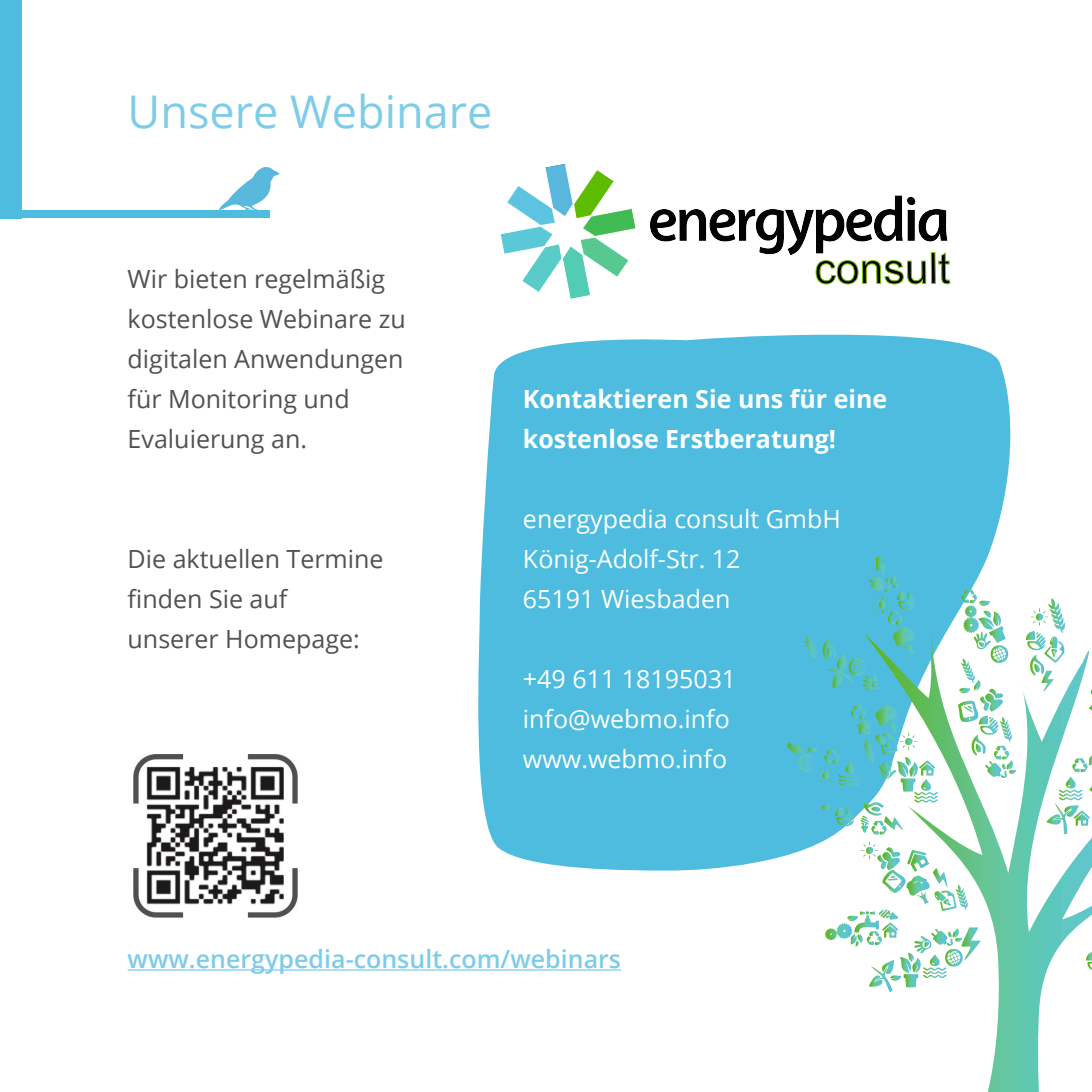
<style>
.page{position:relative;width:1092px;height:1092px;background:#fff}
.page>*{position:absolute;margin:0;border:0;box-sizing:border-box;transform-origin:0 0}
.t1{font:45px "Open Sans";color:#7fcce8}
.t2{font:25px/40px "Open Sans";color:#505153}
.t3{font:25px/40px "Open Sans";color:#fff}
.t4{font:700 25px/40px "Open Sans";color:#fff}
.t5{font:600 25px "Open Sans";color:#7fcce8}
</style>
<div class="page">
<div style="left:478px;top:334px;width:533px;height:536px;background:#4dbcdf"></div>
<div style="left:0;top:0;width:21px;height:218px;background:#4dbcdf"></div>
<hr style="left:128px;top:969px;width:493px;height:1px;background:#7fcce8">
<svg style="left:650px;top:195px;width:300px;height:90px"></svg>
<svg style="left:500px;top:163px;width:135px;height:136px"></svg>
<svg style="left:864px;top:628px;width:227px;height:463px"></svg>
<svg style="left:1085px;top:951px;width:6px;height:18px"></svg>
<svg style="left:803px;top:555px;width:114px;height:135px;background:#4fbcd1"></svg>
<svg style="left:787px;top:704px;width:150px;height:131px"></svg>
<svg style="left:825px;top:841px;width:155px;height:150px"></svg>
<svg style="left:957px;top:589px;width:134px;height:245px"></svg>
<svg style="left:219px;top:167px;width:60px;height:46px"></svg>
<div style="left:0;top:210px;width:269px;height:8px;background:#4dbcdf"></div>
<img style="left:133px;top:754px;width:165px;height:164px">
<svg style="left:141px;top:761px;width:146px;height:151px"></svg>
<img style="left:146px;top:766px;width:138px;height:140px">
<h1 class="t1" style="left:128px;top:80px;width:366px">Unsere Webinare</h1>
<p class="t2" style="left:128px;top:258px;width:280px">Wir bieten regelmäßig kostenlose Webinare zu digitalen Anwendungen für Monitoring und<br>Evaluierung an.</p>
<p class="t2" style="left:128px;top:538px;width:257px">Die aktuellen Termine finden Sie auf unserer Homepage:</p>
<p class="t4" style="left:523px;top:378px;width:366px">Kontaktieren Sie uns für eine kostenlose Erstberatung!</p>
<p class="t3" style="left:523px;top:498px;width:319px">energypedia consult GmbH<br>König-Adolf-Str. 12<br>65191 Wiesbaden</p>
<p class="t3" style="left:523px;top:658px;width:215px">+49 611 18195031 info@webmo.info www.webmo.info</p>
<p class="t5" style="left:128px;top:941px;width:495px">www.energypedia-consult.com/webinars</p>
</div>
